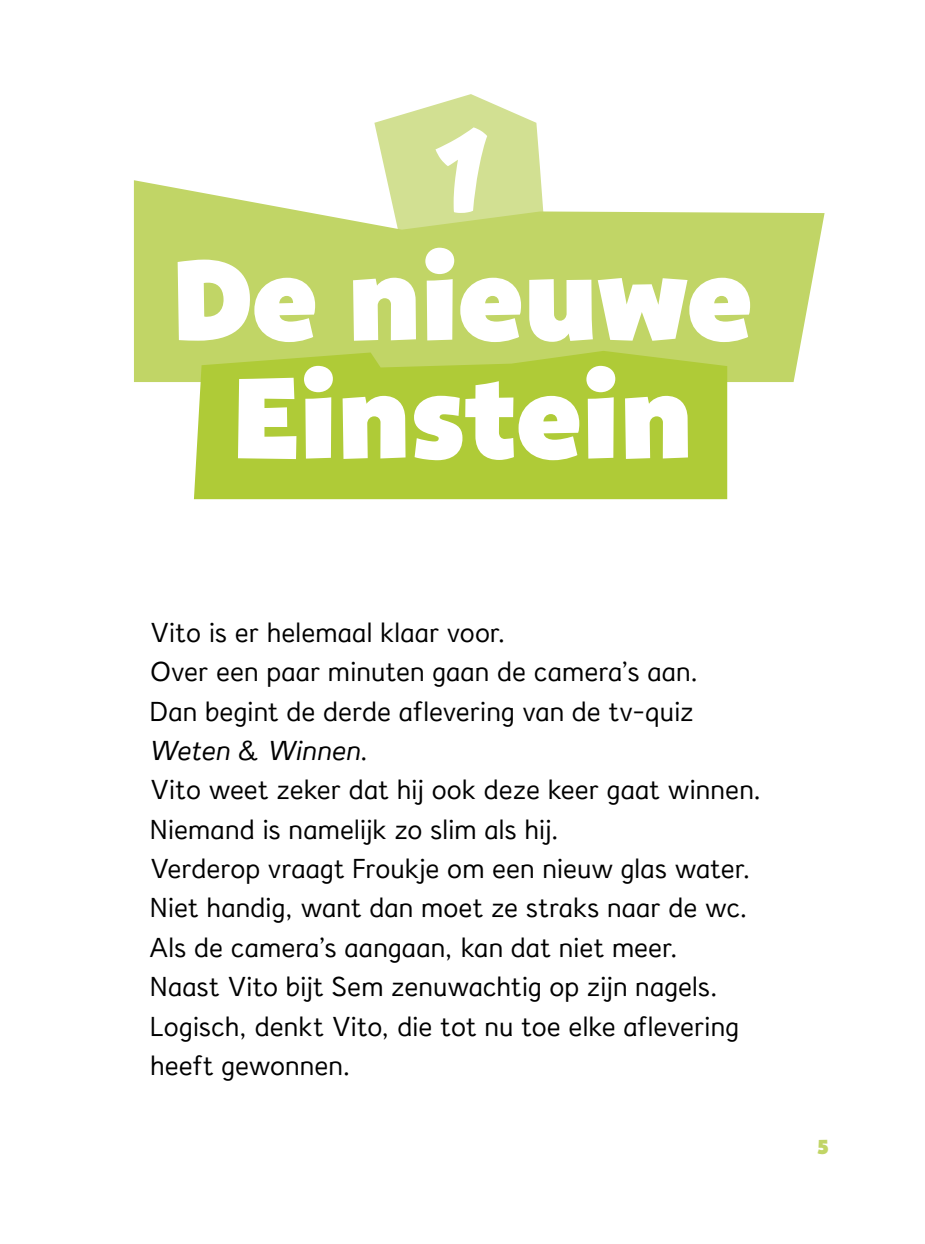
<style>
.page{position:relative;width:925px;height:1244px;background:#fff}
.page>*{position:absolute;margin:0;border:0;box-sizing:border-box;transform-origin:0 0}
.t1{font:114.3px "Bango Pro";color:#fff}
.t2{font:700 114.3px "Atma";color:#fff}
.t3{font:26.55px/39.4px "Zwijsendyslexieprint";color:#000}
.t4{font:20.25px "Bango Pro";color:#c1d566}
.s1{font-style:italic}
</style>
<div class="page">
<svg style="left:374px;top:94px;width:167px;height:86px"></svg>
<svg style="left:134px;top:180px;width:690px;height:202px;background:#c9da7b"></svg>
<svg style="left:194px;top:351px;width:533px;height:148px;background:#b0cb3b"></svg>
<p class="t2" style="left:434px;top:101px;width:58px">1</p>
<p class="t1" style="left:172px;top:234px;width:582px">De nieuwe</p>
<p class="t1" style="left:232px;top:352px;width:462px">Einstein</p>
<p class="t3" style="left:150px;top:612px;width:357px">Vito is er helemaal klaar voor.</p>
<p class="t3" style="left:150px;top:652px;width:550px">Over een paar minuten gaan de camera’s aan.</p>
<p class="t3" style="left:150px;top:691px;width:545px">Dan begint de derde aflevering van de tv-quiz<br><span class="s1">Weten &amp; Winnen</span>.</p>
<p class="t3" style="left:150px;top:770px;width:613px">Vito weet zeker dat hij ook deze keer gaat winnen.</p>
<p class="t3" style="left:150px;top:809px;width:411px">Niemand is namelijk zo slim als hij.</p>
<p class="t3" style="left:150px;top:848px;width:602px">Verderop vraagt Froukje om een nieuw glas water.</p>
<p class="t3" style="left:150px;top:888px;width:599px">Niet handig, want dan moet ze straks naar de wc.</p>
<p class="t3" style="left:150px;top:927px;width:529px">Als de camera’s aangaan, kan dat niet meer.</p>
<p class="t3" style="left:150px;top:967px;width:569px">Naast Vito bijt Sem zenuwachtig op zijn nagels.</p>
<p class="t3" style="left:150px;top:1006px;width:590px">Logisch, denkt Vito, die tot nu toe elke aflevering heeft gewonnen.</p>
<p class="t4" style="left:817px;top:1135px;width:13px">5</p>
</div>
